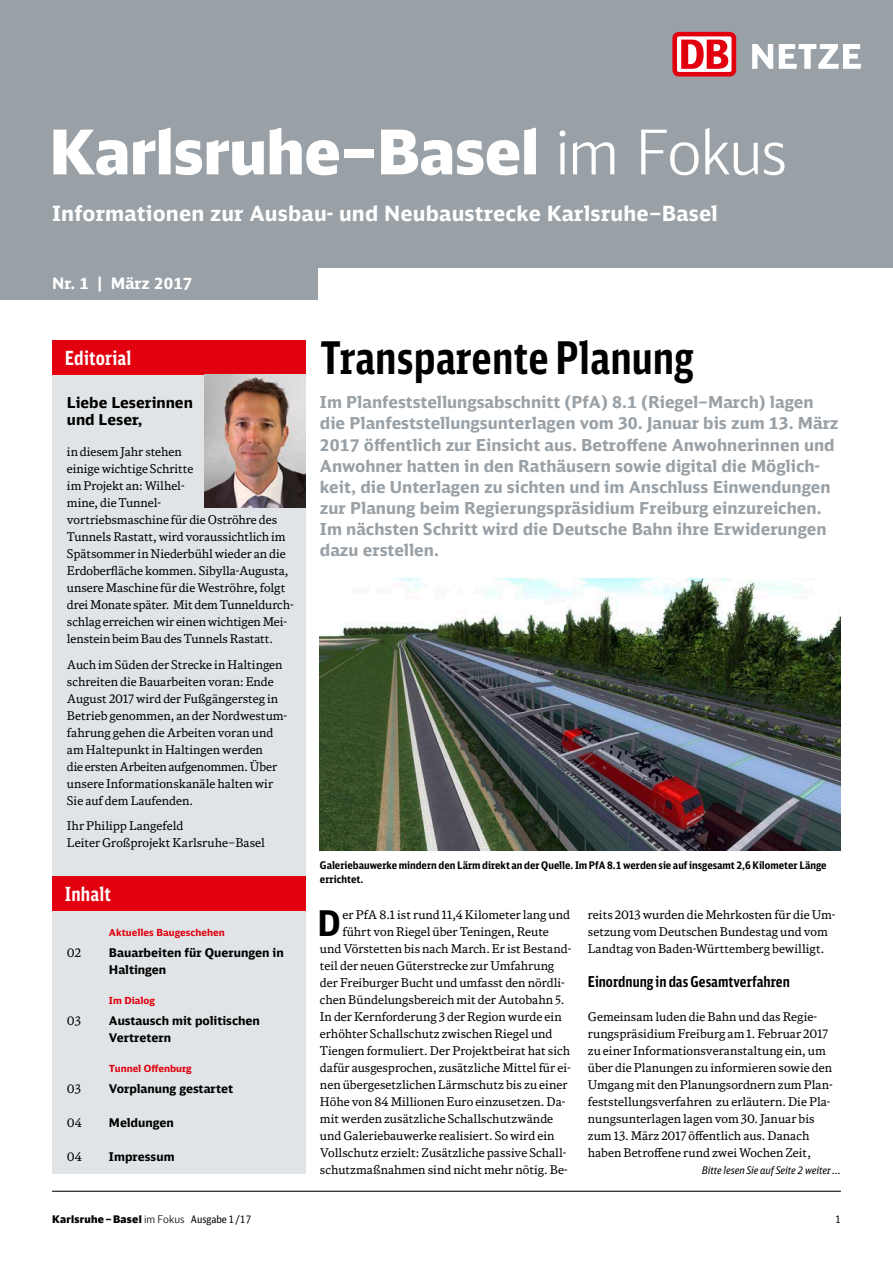
<style>
.page{position:relative;width:893px;height:1263px;background:#fff}
.page>*{position:absolute;margin:0;border:0;box-sizing:border-box;transform-origin:0 0}
.t1{font:900 61.5px "DB Head";letter-spacing:-.005em;color:#fff}
.t2{font:700 45px "DB Sans Comp";color:#000}
.t3{font:700 35.4px "DB Sans Cond";color:#000}
.t4{font:700 21px "DB Sans";letter-spacing:.01em;color:#fff}
.t5{font:700 19.5px "DB Sans Comp";letter-spacing:.01em;color:#fff}
.t6{font:700 16.5px/21.1px "DB Sans";color:#99a1a7}
.t7{font:700 15.75px "DB Sans";letter-spacing:.01em;color:#fff}
.t8{font:700 15px "DB Sans Comp";color:#000}
.t9{font:700 15px/17px "DB Sans";color:#000}
.t10{font:12px/17px "DB News";color:#000}
.t11{font:700 12px/17px "DB Sans";color:#000}
.t12{font:700 10.5px/14.1px "DB Sans Cond";color:#000}
.t13{font:900 10.5px "DB Head";letter-spacing:.025em;color:#000}
.t14{font:italic 10.5px "DB Sans Cond";color:#000}
.t15{font:10.5px "DB Sans Cond";color:#000}
.t16{font:700 9.75px "DB Sans";color:#e2000f}
.s1{font-weight:300}
.s2{font-family:"DB Sans Cond";font-weight:400}
</style>
<div class="page">
<div style="left:52px;top:374px;width:253px;height:800px;background:#e0e4e6"></div>
<div style="left:0;top:238px;width:318px;height:62px;background:#99a1a7"></div>
<div style="left:0;top:0;width:893px;height:268px;background:#99a1a7"></div>
<svg style="left:752px;top:44px;width:21px;height:25px"></svg>
<svg style="left:779px;top:44px;width:82px;height:25px"></svg>
<div style="left:672px;top:32px;width:64px;height:45px;background:#e2000f;border-radius:6px"></div>
<div style="left:677px;top:36px;width:54px;height:36px;background:#fff;border-radius:2px"></div>
<svg style="left:681px;top:40px;width:47px;height:29px"></svg>
<img style="left:320px;top:578px;width:521px;height:272px">
<div style="left:52px;top:340px;width:253px;height:34px;background:#e2000f"></div>
<div style="left:52px;top:876px;width:253px;height:34px;background:#e2000f"></div>
<img style="left:204px;top:374px;width:101px;height:133px">
<hr style="left:52px;top:1191px;width:789px;height:1px;background:#000">
<h1 class="t1" style="left:50px;top:112px;width:739px">Karlsruhe–Basel <span class="s1">im Fokus</span></h1>
<h3 class="t4" style="left:52px;top:200px;width:667px">Informationen zur Ausbau- und Neubaustrecke Karlsruhe–Basel</h3>
<h3 class="t7" style="left:52px;top:273px;width:142px">Nr. 1 | März 2017</h3>
<h3 class="t5" style="left:65px;top:346px;width:68px">Editorial</h3>
<p class="t9" style="left:67px;top:394px;width:127px">Liebe Leserinnen und Leser,</p>
<p class="t10" style="left:67px;top:443px;width:228px">in diesem Jahr stehen<br>einige wichtige Schritte<br>im Projekt an: Wilhel-<br>mine, die Tunnel-<br>vortriebsmaschine für die Oströhre des Tunnels Rastatt, wird voraussichtlich im Spätsommer in Niederbühl wieder an die Erdoberfläche kommen. Sibylla-Augusta, unsere Maschine für die Weströhre, folgt drei Monate später. Mit dem Tunneldurch&shy;schlag erreichen wir einen wichtigen Mei&shy;lenstein beim Bau des Tunnels Rastatt.</p>
<p class="t10" style="left:67px;top:656px;width:222px">Auch im Süden der Strecke in Haltingen schreiten die Bauarbeiten voran: Ende August 2017 wird der Fußgängersteg in Betrieb genommen, an der Nordwestum&shy;fahrung gehen die Arbeiten voran und am Haltepunkt in Haltingen werden<br>die ersten Arbeiten aufgenommen. Über unsere Informationskanäle halten wir Sie auf dem Laufenden.</p>
<p class="t10" style="left:67px;top:817px;width:199px">Ihr Philipp Langefeld<br>Leiter Großprojekt Karlsruhe–Basel</p>
<h3 class="t5" style="left:65px;top:882px;width:48px">Inhalt</h3>
<p class="t16" style="left:109px;top:926px;width:117px">Aktuelles Baugeschehen</p>
<p class="t10" style="left:67px;top:944px;width:16px">02</p>
<p class="t11" style="left:109px;top:944px;width:176px">Bauarbeiten für Querungen in<br>Haltingen</p>
<p class="t16" style="left:109px;top:994px;width:47px">Im Dialog</p>
<p class="t10" style="left:67px;top:1012px;width:16px">03</p>
<p class="t11" style="left:109px;top:1012px;width:153px">Austausch mit politischen<br>Vertretern</p>
<p class="t16" style="left:109px;top:1062px;width:84px">Tunnel Offenburg</p>
<p class="t10" style="left:67px;top:1080px;width:16px">03</p>
<p class="t11" style="left:109px;top:1080px;width:126px">Vorplanung gestartet</p>
<p class="t10" style="left:67px;top:1114px;width:17px">04</p>
<p class="t11" style="left:109px;top:1114px;width:66px">Meldungen</p>
<p class="t10" style="left:67px;top:1148px;width:17px">04</p>
<p class="t11" style="left:109px;top:1148px;width:67px">Impressum</p>
<h2 class="t2" style="left:320px;top:330px;width:375px">Transparente Planung</h2>
<p class="t6" style="left:320px;top:391px;width:520px">Im Planfeststellungsabschnitt (PfA) 8.1 (Riegel–March) lagen die Planfeststellungsunterlagen vom 30. Januar bis zum 13. März 2017 öffentlich zur Einsicht aus. Betroffene Anwohnerinnen und Anwohner hatten in den Rathäusern sowie digital die Möglich&shy;keit, die Unterlagen zu sichten und im Anschluss Einwendungen zur Planung beim Regierungspräsidium Freiburg einzureichen.<br>Im nächsten Schritt wird die Deutsche Bahn ihre Erwiderungen dazu erstellen.</p>
<p class="t12" style="left:320px;top:858px;width:508px">Galeriebauwerke mindern den Lärm direkt an der Quelle. Im PfA 8.1 werden sie auf insgesamt 2,6 Kilometer Länge errichtet.</p>
<h3 class="t3" style="left:317px;top:900px;width:25px">D</h3>
<p class="t10" style="left:342px;top:906px;width:229px">er PfA 8.1 ist rund 11,4 Kilometer lang und</p>
<p class="t10" style="left:342px;top:923px;width:208px">führt von Riegel über Teningen, Reute</p>
<p class="t10" style="left:320px;top:940px;width:253px">und Vörstetten bis nach March. Er ist Bestand-</p>
<p class="t10" style="left:320px;top:957px;width:236px">teil der neuen Güterstrecke zur Umfahrung</p>
<p class="t10" style="left:320px;top:974px;width:246px">der Freiburger Bucht und umfasst den nördli-</p>
<p class="t10" style="left:320px;top:991px;width:246px">chen Bündelungsbereich mit der Autobahn 5.</p>
<p class="t10" style="left:320px;top:1008px;width:243px">In der Kernforderung 3 der Region wurde ein</p>
<p class="t10" style="left:320px;top:1025px;width:234px">erhöhter Schallschutz zwischen Riegel und</p>
<p class="t10" style="left:320px;top:1042px;width:252px">Tiengen formuliert. Der Projektbeirat hat sich</p>
<p class="t10" style="left:320px;top:1059px;width:252px">dafür ausgesprochen, zusätzliche Mittel für ei-</p>
<p class="t10" style="left:320px;top:1076px;width:249px">nen übergesetzlichen Lärmschutz bis zu einer</p>
<p class="t10" style="left:320px;top:1093px;width:247px">Höhe von 84 Millionen Euro einzusetzen. Da-</p>
<p class="t10" style="left:320px;top:1110px;width:235px">mit werden zusätzliche Schallschutzwände</p>
<p class="t10" style="left:320px;top:1127px;width:236px">und Galeriebauwerke realisiert. So wird ein</p>
<p class="t10" style="left:320px;top:1144px;width:248px">Vollschutz erzielt: Zusätzliche passive Schall-</p>
<p class="t10" style="left:320px;top:1161px;width:249px">schutzmaßnahmen sind nicht mehr nötig. Be-</p>
<p class="t10" style="left:588px;top:905px;width:249px">reits 2013 wurden die Mehrkosten für die Um&shy;setzung vom Deutschen Bundestag und vom<br>Landtag von Baden-Württemberg bewilligt.</p>
<p class="t8" style="left:588px;top:972px;width:203px">Einordnung in das Gesamtverfahren</p>
<p class="t10" style="left:588px;top:1008px;width:246px">Gemeinsam luden die Bahn und das Regie&shy;rungspräsidium Freiburg am 1. Februar 2017 zu einer Informationsveranstaltung ein, um über die Planungen zu informieren sowie den Umgang mit den Planungsordnern zum Plan&shy;feststellungsverfahren zu erläutern. Die Pla&shy;nungsunterlagen lagen vom 30. Januar bis zum 13. März 2017 öffentlich aus. Danach haben Betroffene rund zwei Wochen Zeit,</p>
<p class="t14" style="left:702px;top:1163px;width:140px">Bitte lesen Sie auf Seite 2 weiter …</p>
<p class="t13" style="left:52px;top:1212px;width:201px">Karlsruhe–Basel <span class="s1">im Fokus</span> <span class="s2">Ausgabe 1 /17</span></p>
<p class="t15" style="left:835px;top:1212px;width:7px">1</p>
</div>
